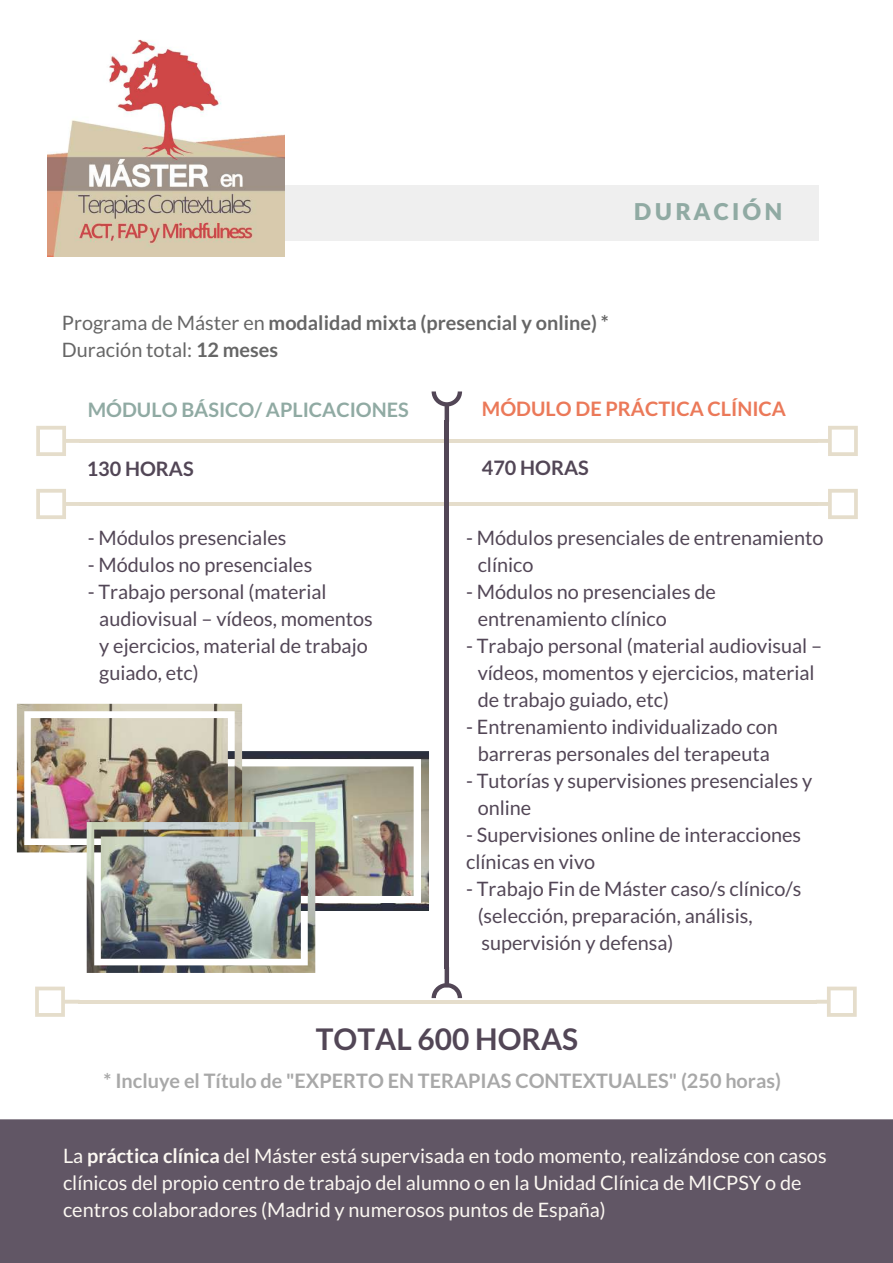
<style>
.page{position:relative;width:893px;height:1263px;background:#fff}
.page>*{position:absolute;margin:0;border:0;box-sizing:border-box;transform-origin:0 0}
.t1{font:700 29.85px "Lato";color:#524656}
.t2{font:900 23.25px "Lato Latin";letter-spacing:.14em;color:#90aaa3}
.t3{font:19.8px/27px "Lato";color:#524656}
.t4{font:19.8px/27px "Lato";color:#fcf8f2}
.t5{font:700 19.8px/27px "Lato";color:#666}
.t6{font:700 19.8px "Lato";color:#a8a8a8}
.t7{font:700 19.8px "Lato";color:#90aaa3}
.t8{font:700 19.8px "Lato";color:#eb7959}
.t9{font:700 19.8px "Lato";color:#524656}
.s1{font-weight:400}
.s2{font-weight:700}
</style>
<div class="page">
<div style="left:47px;top:186px;width:772px;height:55px;background:#efefef"></div>
<hr style="left:79px;top:439px;width:739px;height:4px;background:#e5ddcb">
<svg style="left:818px;top:426px;width:40px;height:30px"></svg>
<svg style="left:36px;top:426px;width:43px;height:30px"></svg>
<hr style="left:79px;top:502px;width:739px;height:4px;background:#e5ddcb">
<svg style="left:818px;top:489px;width:40px;height:30px"></svg>
<svg style="left:36px;top:489px;width:43px;height:30px"></svg>
<hr style="left:445px;top:420px;width:4px;height:548px;background:#524656">
<svg style="left:432px;top:967px;width:30px;height:31px"></svg>
<svg style="left:432px;top:391px;width:30px;height:31px"></svg>
<hr style="left:78px;top:1000px;width:739px;height:4px;background:#e5ddcb">
<svg style="left:816px;top:986px;width:41px;height:31px"></svg>
<svg style="left:35px;top:986px;width:44px;height:31px"></svg>
<div style="left:0;top:1119px;width:893px;height:144px;background:#615665"></div>
<img style="left:242px;top:751px;width:187px;height:160px">
<img style="left:17px;top:704px;width:225px;height:148px">
<img style="left:47px;top:39px;width:238px;height:218px">
<img style="left:87px;top:822px;width:228px;height:151px">
<p class="t2" style="left:634px;top:197px;width:150px">DURACIÓN</p>
<p class="t5" style="left:62px;top:309px;width:548px"><span class="s1">Programa de Máster en</span> modalidad mixta (presencial y online) *<br><span class="s1">Duración total:</span> 12 meses</p>
<p class="t7" style="left:88px;top:397px;width:322px">MÓDULO BÁSICO/ APLICACIONES</p>
<p class="t8" style="left:482px;top:396px;width:306px">MÓDULO DE PRÁCTICA CLÍNICA</p>
<p class="t9" style="left:87px;top:457px;width:108px">130 HORAS</p>
<p class="t3" style="left:88px;top:524px;width:200px">- Módulos presenciales</p>
<p class="t3" style="left:88px;top:551px;width:226px">- Módulos no presenciales</p>
<p class="t3" style="left:99px;top:578px;width:275px;text-indent:-11px">- Trabajo personal (material audiovisual – vídeos, momentos y ejercicios, material de trabajo guiado, etc)</p>
<p class="t9" style="left:482px;top:456px;width:108px">470 HORAS</p>
<p class="t3" style="left:478px;top:524px;width:347px;text-indent:-11px">- Módulos presenciales de entrenamiento clínico</p>
<p class="t3" style="left:478px;top:578px;width:240px;text-indent:-11px">- Módulos no presenciales de entrenamiento clínico</p>
<p class="t3" style="left:478px;top:632px;width:346px;text-indent:-11px">- Trabajo personal (material audiovisual – vídeos, momentos y ejercicios, material de trabajo guiado, etc)</p>
<p class="t3" style="left:466px;top:713px;width:313px;text-align:center">- Entrenamiento individualizado con barreras personales del terapeuta</p>
<p class="t3" style="left:478px;top:767px;width:336px;text-indent:-11px">- Tutorías y supervisiones presenciales y online</p>
<p class="t3" style="left:466px;top:821px;width:336px">- Supervisiones online de interacciones clínicas en vivo</p>
<p class="t3" style="left:478px;top:875px;width:325px;text-indent:-11px">- Trabajo Fin de Máster caso/s clínico/s (selección, preparación, análisis, supervisión y defensa)</p>
<h1 class="t1" style="left:316px;top:1020px;width:264px">TOTAL 600 HORAS</h1>
<p class="t6" style="left:104px;top:1068px;width:679px">* Incluye el Título de "EXPERTO EN TERAPIAS CONTEXTUALES" (250 horas)</p>
<p class="t4" style="left:63px;top:1142px;width:765px">La <span class="s2">práctica clínica</span> del Máster está supervisada en todo momento, realizándose con casos clínicos del propio centro de trabajo del alumno o en la Unidad Clínica de MICPSY o de centros colaboradores (Madrid y numerosos puntos de España)</p>
</div>
